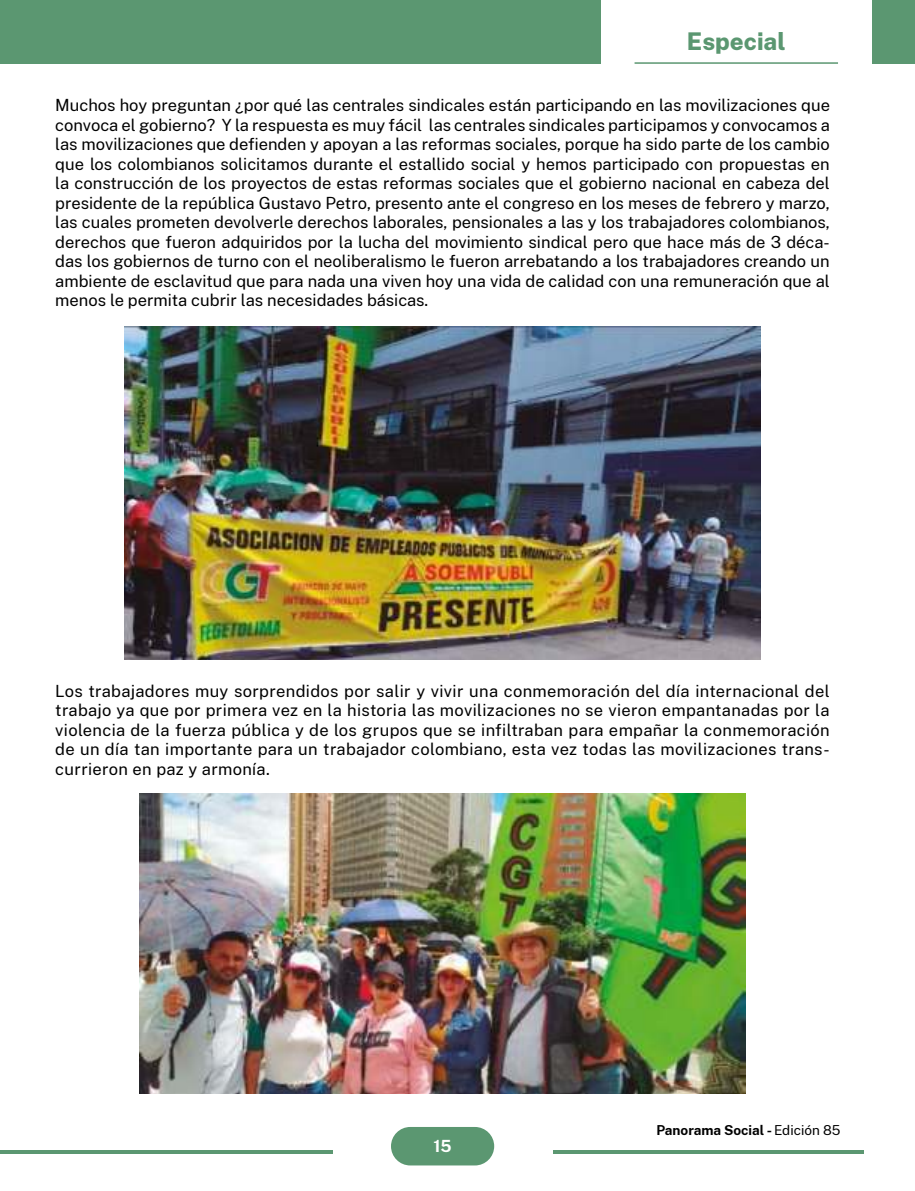
<style>
.page{position:relative;width:915px;height:1191px;background:#fff}
.page>*{position:absolute;margin:0;border:0;box-sizing:border-box;transform-origin:0 0}
.t1{font:800 24px "Public Sans";color:#5b9771}
.t2{font:16.5px/19.5px "Public Sans";letter-spacing:.005em;color:#000;text-align:justify}
.t3{font:700 16.5px "Public Sans";color:#fff}
.t4{font:700 13.5px "Public Sans";color:#000}
.s1{font-weight:400}
</style>
<div class="page">
<div style="left:391px;top:1127px;width:103px;height:38px;background:#5b9771;border-radius:19px"></div>
<hr style="left:0;top:1150px;width:332px;height:3px;background:#5b9771">
<hr style="left:553px;top:1150px;width:310px;height:3px;background:#5b9771">
<div style="left:872px;top:0;width:42px;height:64px;background:#5b9771"></div>
<div style="left:0;top:0;width:600px;height:64px;background:#5b9771"></div>
<hr style="left:634px;top:62px;width:203px;height:2px;background:#5b9771">
<img style="left:124px;top:326px;width:636px;height:333px">
<img style="left:139px;top:793px;width:606px;height:300px">
<h1 class="t1" style="left:686px;top:31px;width:100px">Especial</h1>
<p class="t2" style="left:55px;top:96px;width:776px">Muchos hoy preguntan ¿por qué las centrales sindicales están participando en las movilizaciones que convoca el gobierno? Y la respuesta es muy fácil las centrales sindicales participamos y convocamos a las movilizaciones que defienden y apoyan a las reformas sociales, porque ha sido parte de los cambio que los colombianos solicitamos durante el estallido social y hemos participado con propuestas en la construcción de los proyectos de estas reformas sociales que el gobierno nacional en cabeza del presidente de la república Gustavo Petro, presento ante el congreso en los meses de febrero y marzo, las cuales prometen devolverle derechos laborales, pensionales a las y los trabajadores colombianos, derechos que fueron adquiridos por la lucha del movimiento sindical pero que hace más de 3 déca&shy;das los gobiernos de turno con el neoliberalismo le fueron arrebatando a los trabajadores creando un ambiente de esclavitud que para nada una viven hoy una vida de calidad con una remuneración que al menos le permita cubrir las necesidades básicas.</p>
<p class="t2" style="left:55px;top:680px;width:775px">Los trabajadores muy sorprendidos por salir y vivir una conmemoración del día internacional del trabajo ya que por primera vez en la historia las movilizaciones no se vieron empantanadas por la violencia de la fuerza pública y de los grupos que se infiltraban para empañar la conmemoración de un día tan importante para un trabajador colombiano, esta vez todas las movilizaciones trans&shy;currieron en paz y armonía.</p>
<p class="t3" style="left:433px;top:1138px;width:20px">15</p>
<p class="t4" style="left:656px;top:1123px;width:185px">Panorama Social - <span class="s1">Edición 85</span></p>
</div>
